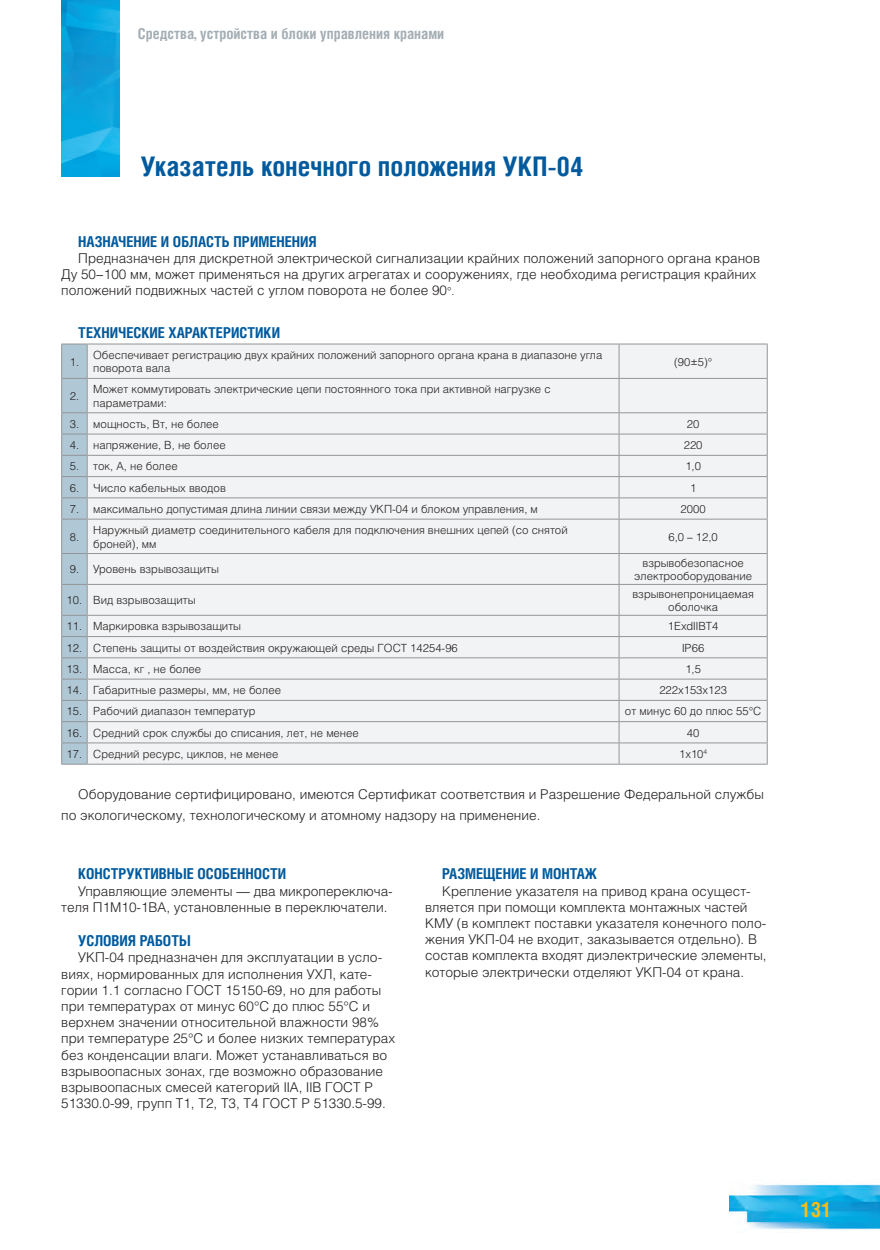
<style>
.page{position:relative;width:880px;height:1250px;background:#fff}
.page>*{position:absolute;margin:0;border:0;box-sizing:border-box;transform-origin:0 0}
.ГЛАВА{font:700 27px "Helios Cond";color:#015a9d}
.синий_заголовок{font:700 21px "Helios Cond";color:#fdbc12}
.синий_заголовок-2{font:700 15px "Helios Cond";color:#015a9d}
.t1{font:700 15px "Helios Cond";color:#a4aeb4}
.основной_текст_9{font:300 13.5px/16.2px "Helios";color:#231f20}
.Текст_в_таблицах{font:300 11.25px/13.5px "Helios";color:#231f20}
.s1{font-size:11.25px}
</style>
<div class="page">
<img style="left:729px;top:1184px;width:150px;height:46px">
<img style="left:61px;top:0;width:58px;height:176px">
<div style="left:88px;top:344px;width:678px;height:419px;background:#f2f3f4"></div>
<hr style="left:88px;top:343px;width:531px;height:1px;background:#939598">
<hr style="left:619px;top:343px;width:148px;height:1px;background:#939598">
<hr style="left:618px;top:344px;width:1px;height:34px;background:#939598">
<hr style="left:766px;top:344px;width:1px;height:34px;background:#939598">
<hr style="left:88px;top:378px;width:531px;height:1px;background:#939598">
<hr style="left:619px;top:378px;width:148px;height:1px;background:#939598">
<hr style="left:618px;top:379px;width:1px;height:33px;background:#939598">
<hr style="left:766px;top:379px;width:1px;height:33px;background:#939598">
<hr style="left:88px;top:412px;width:531px;height:1px;background:#939598">
<hr style="left:619px;top:412px;width:148px;height:1px;background:#939598">
<hr style="left:88px;top:433px;width:531px;height:1px;background:#939598">
<hr style="left:619px;top:433px;width:148px;height:1px;background:#939598">
<hr style="left:88px;top:455px;width:531px;height:1px;background:#939598">
<hr style="left:619px;top:455px;width:148px;height:1px;background:#939598">
<hr style="left:88px;top:476px;width:531px;height:1px;background:#939598">
<hr style="left:619px;top:476px;width:148px;height:1px;background:#939598">
<hr style="left:88px;top:497px;width:531px;height:1px;background:#939598">
<hr style="left:619px;top:497px;width:148px;height:1px;background:#939598">
<svg style="left:618px;top:413px;width:1px;height:105px"></svg>
<svg style="left:766px;top:413px;width:1px;height:105px"></svg>
<hr style="left:88px;top:518px;width:531px;height:1px;background:#939598">
<hr style="left:619px;top:518px;width:148px;height:1px;background:#939598">
<hr style="left:618px;top:519px;width:1px;height:34px;background:#939598">
<hr style="left:766px;top:519px;width:1px;height:34px;background:#939598">
<hr style="left:88px;top:553px;width:531px;height:1px;background:#939598">
<hr style="left:619px;top:553px;width:148px;height:1px;background:#939598">
<hr style="left:618px;top:554px;width:1px;height:30px;background:#939598">
<hr style="left:766px;top:554px;width:1px;height:30px;background:#939598">
<hr style="left:88px;top:584px;width:531px;height:1px;background:#939598">
<hr style="left:619px;top:584px;width:148px;height:1px;background:#939598">
<hr style="left:618px;top:584px;width:1px;height:31px;background:#939598">
<hr style="left:766px;top:584px;width:1px;height:31px;background:#939598">
<hr style="left:88px;top:615px;width:531px;height:1px;background:#939598">
<hr style="left:619px;top:615px;width:148px;height:1px;background:#939598">
<hr style="left:88px;top:636px;width:531px;height:1px;background:#939598">
<hr style="left:619px;top:636px;width:148px;height:1px;background:#939598">
<hr style="left:88px;top:657px;width:531px;height:1px;background:#939598">
<hr style="left:619px;top:657px;width:148px;height:1px;background:#939598">
<hr style="left:88px;top:678px;width:531px;height:1px;background:#939598">
<hr style="left:619px;top:678px;width:148px;height:1px;background:#939598">
<hr style="left:88px;top:700px;width:531px;height:1px;background:#939598">
<hr style="left:619px;top:700px;width:148px;height:1px;background:#939598">
<hr style="left:88px;top:721px;width:531px;height:1px;background:#939598">
<hr style="left:619px;top:721px;width:148px;height:1px;background:#939598">
<hr style="left:88px;top:742px;width:531px;height:1px;background:#939598">
<hr style="left:619px;top:742px;width:148px;height:1px;background:#939598">
<svg style="left:618px;top:615px;width:1px;height:148px"></svg>
<svg style="left:766px;top:615px;width:1px;height:148px"></svg>
<hr style="left:88px;top:763px;width:531px;height:1px;background:#939598">
<hr style="left:619px;top:763px;width:148px;height:1px;background:#939598">
<svg style="left:61px;top:343px;width:27px;height:421px;background:#adc2ce"></svg>
<p class="t1" style="left:138px;top:25px;width:308px">Средства, устройства и блоки управления кранами</p>
<p class="ГЛАВА" style="left:141px;top:150px;width:444px">Указатель конечного положения УКП-04</p>
<p class="синий_заголовок-2" style="left:78px;top:232px;width:240px">НАЗНАЧЕНИЕ И ОБЛАСТЬ ПРИМЕНЕНИЯ</p>
<p class="основной_текст_9" style="left:61px;top:250px;width:700px;text-indent:17px">Предназначен для дискретной электрической сигнализации крайних положений запорного органа кранов<br>Ду 50–100 мм, может применяться на других агрегатах и сооружениях, где необходима регистрация крайних положений подвижных частей с углом поворота не более 90<span class="s1">°.</span></p>
<p class="синий_заголовок-2" style="left:78px;top:323px;width:203px">ТЕХНИЧЕСКИЕ ХАРАКТЕРИСТИКИ</p>
<p class="Текст_в_таблицах" style="left:70px;top:355px;width:11px">1.</p>
<p class="Текст_в_таблицах" style="left:93px;top:348px;width:510px">Обеспечивает регистрацию двух крайних положений запорного органа крана в диапазоне угла поворота вала</p>
<p class="Текст_в_таблицах" style="left:674px;top:355px;width:40px">(90±5)°</p>
<p class="Текст_в_таблицах" style="left:70px;top:389px;width:11px">2.</p>
<p class="Текст_в_таблицах" style="left:93px;top:382px;width:459px">Может коммутировать электрические цепи постоянного тока при активной нагрузке с параметрами:</p>
<p class="Текст_в_таблицах" style="left:70px;top:417px;width:11px">3.</p>
<p class="Текст_в_таблицах" style="left:93px;top:417px;width:127px">мощность, Вт, не более</p>
<p class="Текст_в_таблицах" style="left:686px;top:417px;width:14px">20</p>
<p class="Текст_в_таблицах" style="left:70px;top:438px;width:11px">4.</p>
<p class="Текст_в_таблицах" style="left:93px;top:438px;width:134px">напряжение, В, не более</p>
<p class="Текст_в_таблицах" style="left:683px;top:438px;width:20px">220</p>
<p class="Текст_в_таблицах" style="left:70px;top:459px;width:11px">5.</p>
<p class="Текст_в_таблицах" style="left:93px;top:459px;width:86px">ток, А, не более</p>
<p class="Текст_в_таблицах" style="left:685px;top:459px;width:17px">1,0</p>
<p class="Текст_в_таблицах" style="left:70px;top:480px;width:11px">6.</p>
<p class="Текст_в_таблицах" style="left:93px;top:480px;width:134px">Число кабельных вводов</p>
<p class="Текст_в_таблицах" style="left:690px;top:480px;width:8px">1</p>
<p class="Текст_в_таблицах" style="left:70px;top:502px;width:11px">7.</p>
<p class="Текст_в_таблицах" style="left:93px;top:502px;width:446px">максимально допустимая длина линии связи между УКП-04 и блоком управления, м</p>
<p class="Текст_в_таблицах" style="left:680px;top:502px;width:27px">2000</p>
<p class="Текст_в_таблицах" style="left:70px;top:530px;width:11px">8.</p>
<p class="Текст_в_таблицах" style="left:93px;top:523px;width:476px">Наружный диаметр соединительного кабеля для подключения внешних цепей (со снятой броней), мм</p>
<p class="Текст_в_таблицах" style="left:668px;top:530px;width:51px">6,0 – 12,0</p>
<p class="Текст_в_таблицах" style="left:70px;top:562px;width:11px">9.</p>
<p class="Текст_в_таблицах" style="left:93px;top:562px;width:127px">Уровень взрывозащиты</p>
<p class="Текст_в_таблицах" style="left:634px;top:555px;width:119px;text-align:center">взрывобезопасное электрооборудование</p>
<p class="Текст_в_таблицах" style="left:67px;top:593px;width:17px">10.</p>
<p class="Текст_в_таблицах" style="left:93px;top:593px;width:104px">Вид взрывозащиты</p>
<p class="Текст_в_таблицах" style="left:632px;top:586px;width:123px;text-align:center">взрывонепроницаемая оболочка</p>
<p class="Текст_в_таблицах" style="left:67px;top:619px;width:17px">11.</p>
<p class="Текст_в_таблицах" style="left:93px;top:619px;width:149px">Маркировка взрывозащиты</p>
<p class="Текст_в_таблицах" style="left:668px;top:619px;width:52px">1ExdIIВT4</p>
<p class="Текст_в_таблицах" style="left:67px;top:640px;width:17px">12.</p>
<p class="Текст_в_таблицах" style="left:93px;top:640px;width:366px">Степень защиты от воздействия окружающей среды ГОСТ 14254-96</p>
<p class="Текст_в_таблицах" style="left:682px;top:640px;width:24px">IP66</p>
<p class="Текст_в_таблицах" style="left:67px;top:662px;width:17px">13.</p>
<p class="Текст_в_таблицах" style="left:93px;top:662px;width:110px">Масса, кг , не более</p>
<p class="Текст_в_таблицах" style="left:685px;top:662px;width:17px">1,5</p>
<p class="Текст_в_таблицах" style="left:67px;top:683px;width:17px">14.</p>
<p class="Текст_в_таблицах" style="left:93px;top:683px;width:189px">Габаритные размеры, мм, не более</p>
<p class="Текст_в_таблицах" style="left:659px;top:683px;width:69px">222х153х123</p>
<p class="Текст_в_таблицах" style="left:67px;top:704px;width:17px">15.</p>
<p class="Текст_в_таблицах" style="left:93px;top:704px;width:164px">Рабочий диапазон температур</p>
<p class="Текст_в_таблицах" style="left:624px;top:704px;width:138px">от минус 60 до плюс 55°С</p>
<p class="Текст_в_таблицах" style="left:67px;top:725px;width:17px">16.</p>
<p class="Текст_в_таблицах" style="left:93px;top:725px;width:267px">Средний срок службы до списания, лет, не менее</p>
<p class="Текст_в_таблицах" style="left:686px;top:725px;width:14px">40</p>
<p class="Текст_в_таблицах" style="left:67px;top:747px;width:17px">17.</p>
<p class="Текст_в_таблицах" style="left:93px;top:747px;width:187px">Средний ресурс, циклов, не менее</p>
<p class="Текст_в_таблицах" style="left:679px;top:747px;width:30px">1х10<sup>4</sup></p>
<p class="основной_текст_9" style="left:61px;top:783px;width:704px;line-height:20.9px;text-indent:17px">Оборудование сертифицировано, имеются Сертификат соответствия и Разрешение Федеральной службы по экологическому, технологическому и атомному надзору на применение.</p>
<p class="синий_заголовок-2" style="left:78px;top:865px;width:209px">КОНСТРУКТИВНЫЕ ОСОБЕННОСТИ</p>
<p class="основной_текст_9" style="left:61px;top:882px;width:333px;text-indent:17px">Управляющие элементы — два микропереключа&shy;теля П1М10-1ВА, установленные в переключатели.</p>
<p class="синий_заголовок-2" style="left:78px;top:931px;width:114px">УСЛОВИЯ РАБОТЫ</p>
<p class="основной_текст_9" style="left:61px;top:949px;width:335px;text-indent:17px">УКП-04 предназначен для эксплуатации в усло&shy;виях, нормированных для исполнения УХЛ, кате&shy;гории 1.1 согласно ГОСТ 15150-69, но для работы при температурах от минус 60°С до плюс 55°С и верхнем значении относительной влажности 98% при температуре 25°С и более низких температурах без конденсации влаги. Может устанавливаться во взрывоопасных зонах, где возможно образование взрывоопасных смесей категорий IIA, IIВ ГОСТ Р 51330.0-99, групп Т1, Т2, Т3, Т4 ГОСТ Р 51330.5-99.</p>
<p class="синий_заголовок-2" style="left:442px;top:865px;width:156px">РАЗМЕЩЕНИЕ И МОНТАЖ</p>
<p class="основной_текст_9" style="left:425px;top:882px;width:343px;text-indent:17px">Крепление указателя на привод крана осущест&shy;вляется при помощи комплекта монтажных частей КМУ (в комплект поставки указателя конечного поло&shy;жения УКП-04 не входит, заказывается отдельно). В состав комплекта входят диэлектрические элементы, которые электрически отделяют УКП-04 от крана.</p>
<p class="синий_заголовок" style="left:800px;top:1196px;width:32px">131</p>
</div>
